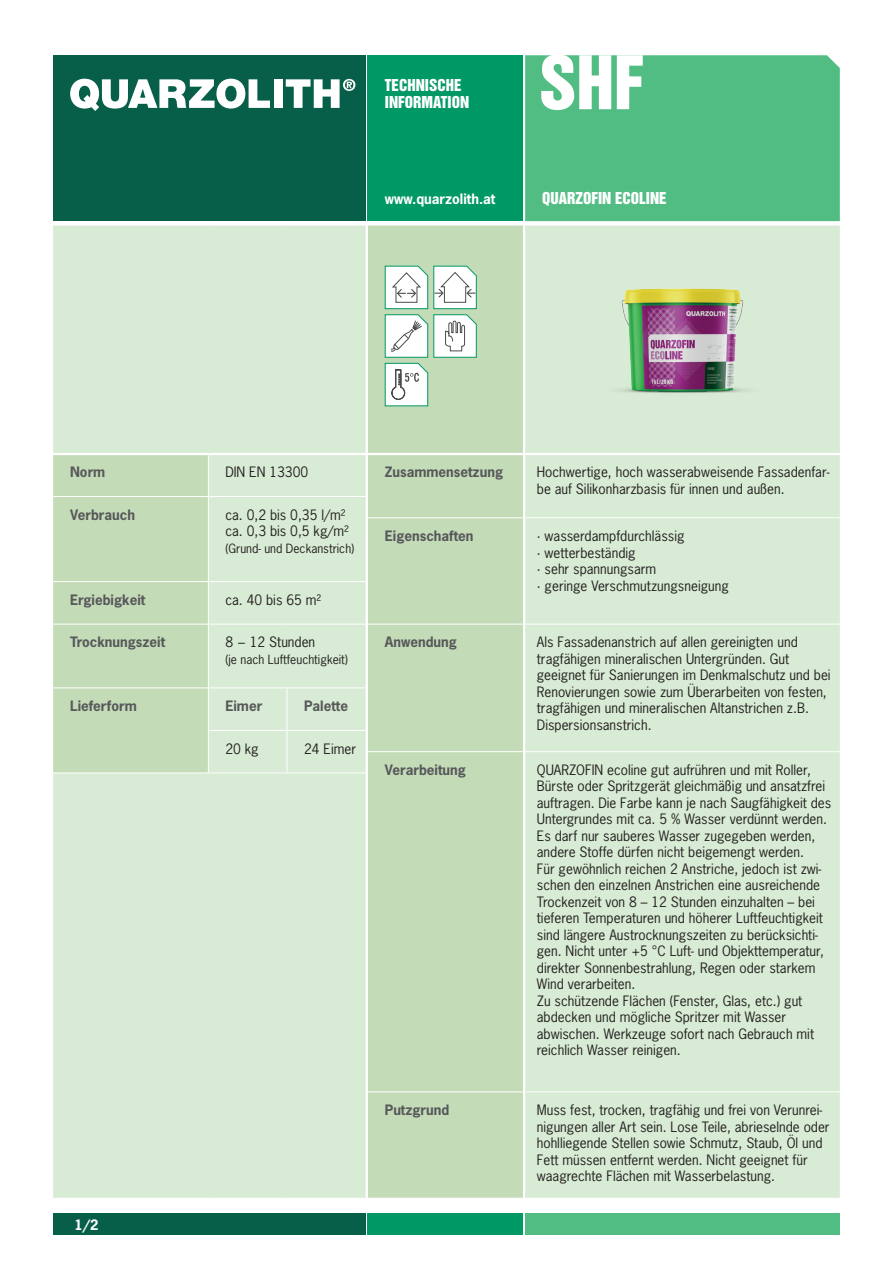
<style>
.page{position:relative;width:893px;height:1263px;background:#fff}
.page>*{position:absolute;margin:0;border:0;box-sizing:border-box;transform-origin:0 0}
.t1{font:67.5px "Helvetica Inserat LT Std";color:#fff}
.t2{font:15px/17.2px "Helvetica Inserat LT Std";color:#fff}
.t3{font:13.5px/16.5px "News Gothic Std";color:#231f20}
.t4{font:700 13.5px "News Gothic Std";color:#57585a}
.t5{font:700 13.5px "News Gothic Std";color:#fff}
.t6{font:12px "News Gothic Std";color:#231f20}
</style>
<div class="page">
<div style="left:368px;top:225px;width:155px;height:973px;background:#c4dbb8"></div>
<div style="left:525px;top:225px;width:315px;height:973px;background:#d8ebd4"></div>
<hr style="left:368px;top:517px;width:155px;height:1px;background:#fff">
<hr style="left:525px;top:517px;width:315px;height:1px;background:#fff">
<hr style="left:368px;top:624px;width:155px;height:1px;background:#fff">
<hr style="left:525px;top:624px;width:315px;height:1px;background:#fff">
<hr style="left:368px;top:751px;width:155px;height:1px;background:#fff">
<hr style="left:525px;top:751px;width:315px;height:1px;background:#fff">
<hr style="left:368px;top:1091px;width:155px;height:1px;background:#fff">
<hr style="left:525px;top:1091px;width:315px;height:1px;background:#fff">
<hr style="left:368px;top:453px;width:156px;height:2px;background:#fff">
<hr style="left:524px;top:453px;width:316px;height:2px;background:#fff">
<div style="left:53px;top:225px;width:313px;height:973px;background:#d8ebd4"></div>
<div style="left:53px;top:455px;width:155px;height:317px;background:#c4dbb8"></div>
<hr style="left:53px;top:772px;width:155px;height:1px;background:#fff">
<hr style="left:208px;top:772px;width:79px;height:1px;background:#fff">
<hr style="left:287px;top:772px;width:81px;height:1px;background:#fff">
<hr style="left:208px;top:455px;width:1px;height:41px;background:#fff">
<hr style="left:53px;top:496px;width:155px;height:1px;background:#fff">
<hr style="left:208px;top:496px;width:79px;height:1px;background:#fff">
<hr style="left:208px;top:497px;width:1px;height:84px;background:#fff">
<hr style="left:287px;top:496px;width:79px;height:1px;background:#fff">
<hr style="left:53px;top:581px;width:155px;height:1px;background:#fff">
<hr style="left:208px;top:581px;width:79px;height:1px;background:#fff">
<hr style="left:208px;top:582px;width:1px;height:42px;background:#fff">
<hr style="left:287px;top:581px;width:79px;height:1px;background:#fff">
<hr style="left:208px;top:624px;width:1px;height:63px;background:#fff">
<hr style="left:53px;top:624px;width:155px;height:1px;background:#fff">
<hr style="left:53px;top:687px;width:155px;height:1px;background:#fff">
<hr style="left:208px;top:624px;width:79px;height:1px;background:#fff">
<hr style="left:287px;top:624px;width:79px;height:1px;background:#fff">
<hr style="left:208px;top:687px;width:79px;height:1px;background:#fff">
<hr style="left:208px;top:688px;width:1px;height:42px;background:#fff">
<hr style="left:287px;top:687px;width:79px;height:1px;background:#fff">
<hr style="left:287px;top:688px;width:1px;height:42px;background:#fff">
<hr style="left:208px;top:730px;width:79px;height:1px;background:#fff">
<hr style="left:208px;top:731px;width:1px;height:41px;background:#fff">
<hr style="left:287px;top:730px;width:79px;height:1px;background:#fff">
<hr style="left:287px;top:731px;width:1px;height:41px;background:#fff">
<hr style="left:53px;top:453px;width:155px;height:2px;background:#fff">
<hr style="left:208px;top:453px;width:79px;height:2px;background:#fff">
<hr style="left:287px;top:453px;width:81px;height:2px;background:#fff">
<svg style="left:384px;top:265px;width:93px;height:142px"></svg>
<div style="left:53px;top:55px;width:313px;height:166px;background:#075f4a"></div>
<div style="left:525px;top:55px;width:315px;height:166px;background:#51bd83"></div>
<div style="left:368px;top:55px;width:155px;height:166px;background:#009864"></div>
<svg style="left:70px;top:79px;width:200px;height:32px"></svg>
<div style="left:274px;top:79px;width:9px;height:29px;background:#fff"></div>
<svg style="left:286px;top:79px;width:69px;height:29px"></svg>
<div style="left:53px;top:1213px;width:313px;height:21px;background:#075f4a"></div>
<div style="left:368px;top:1213px;width:155px;height:21px;background:#009864"></div>
<div style="left:525px;top:1213px;width:315px;height:21px;background:#51bd83"></div>
<img style="left:586px;top:243px;width:193px;height:194px">
<p class="t2" style="left:385px;top:77px;width:86px">TECHNISCHE<br>INFORMATION</p>
<h1 class="t1" style="left:539px;top:42px;width:107px">SHF</h1>
<p class="t5" style="left:385px;top:190px;width:112px">www.quarzolith.at</p>
<p class="t2" style="left:542px;top:190px;width:126px">QUARZOFIN ECOLINE</p>
<p class="t4" style="left:70px;top:463px;width:37px">Norm</p>
<p class="t3" style="left:225px;top:464px;width:84px">DIN EN 13300</p>
<p class="t4" style="left:70px;top:506px;width:66px">Verbrauch</p>
<p class="t3" style="left:225px;top:506px;width:125px">ca. 0,2 bis 0,35 l/m² ca. 0,3 bis 0,5 kg/m²</p>
<p class="t6" style="left:225px;top:540px;width:131px">(Grund- und Deckanstrich)</p>
<p class="t4" style="left:70px;top:591px;width:77px">Ergiebigkeit</p>
<p class="t3" style="left:225px;top:591px;width:97px">ca. 40 bis 65 m²</p>
<p class="t4" style="left:70px;top:633px;width:96px">Trocknungszeit</p>
<p class="t3" style="left:225px;top:634px;width:91px">8 − 12 Stunden</p>
<p class="t6" style="left:225px;top:652px;width:124px">(je nach Luftfeuchtigkeit)</p>
<p class="t4" style="left:70px;top:697px;width:68px">Lieferform</p>
<p class="t4" style="left:225px;top:697px;width:38px">Eimer</p>
<p class="t4" style="left:304px;top:697px;width:46px">Palette</p>
<p class="t3" style="left:225px;top:740px;width:35px">20 kg</p>
<p class="t3" style="left:304px;top:740px;width:54px">24 Eimer</p>
<p class="t5" style="left:74px;top:1216px;width:26px">1/2</p>
<p class="t4" style="left:385px;top:463px;width:120px">Zusammensetzung</p>
<p class="t3" style="left:537px;top:464px;width:294px">Hochwertige, hoch wasserabweisende Fassadenfar&shy;be auf Silikonharzbasis für innen und außen.</p>
<p class="t4" style="left:385px;top:527px;width:90px">Eigenschaften</p>
<p class="t3" style="left:537px;top:528px;width:194px">∙ wasserdampfdurchlässig<br>∙ wetterbeständig<br>∙ sehr spannungsarm<br>∙ geringe Verschmutzungsneigung</p>
<p class="t4" style="left:385px;top:633px;width:74px">Anwendung</p>
<p class="t3" style="left:537px;top:634px;width:295px">Als Fassadenanstrich auf allen gereinigten und tragfähigen mineralischen Untergründen. Gut geeignet für Sanierungen im Denkmalschutz und bei Renovierungen sowie zum Überarbeiten von festen, tragfähigen und mineralischen Altanstrichen z.B.<br>Dispersionsanstrich.</p>
<p class="t4" style="left:385px;top:761px;width:83px">Verarbeitung</p>
<p class="t3" style="left:537px;top:761px;width:296px">QUARZOFIN ecoline gut aufrühren und mit Roller, Bürste oder Spritzgerät gleichmäßig und ansatzfrei auftragen. Die Farbe kann je nach Saugfähigkeit des Untergrundes mit ca. 5 % Wasser verdünnt werden.<br>Es darf nur sauberes Wasser zugegeben werden, andere Stoffe dürfen nicht beigemengt werden.<br>Für gewöhnlich reichen 2 Anstriche, jedoch ist zwi&shy;schen den einzelnen Anstrichen eine ausreichende Trockenzeit von 8 – 12 Stunden einzuhalten – bei tieferen Temperaturen und höherer Luftfeuchtigkeit sind längere Austrocknungszeiten zu berücksichti&shy;gen. Nicht unter +5 °C Luft- und Objekttemperatur, direkter Sonnenbestrahlung, Regen oder starkem Wind verarbeiten.<br>Zu schützende Flächen (Fenster, Glas, etc.) gut abdecken und mögliche Spritzer mit Wasser abwischen. Werkzeuge sofort nach Gebrauch mit reichlich Wasser reinigen.</p>
<p class="t4" style="left:385px;top:1101px;width:66px">Putzgrund</p>
<p class="t3" style="left:537px;top:1101px;width:294px">Muss fest, trocken, tragfähig und frei von Verunrei&shy;nigungen aller Art sein. Lose Teile, abrieselnde oder hohlliegende Stellen sowie Schmutz, Staub, Öl und Fett müssen entfernt werden. Nicht geeignet für waagrechte Flächen mit Wasserbelastung.</p>
</div>
